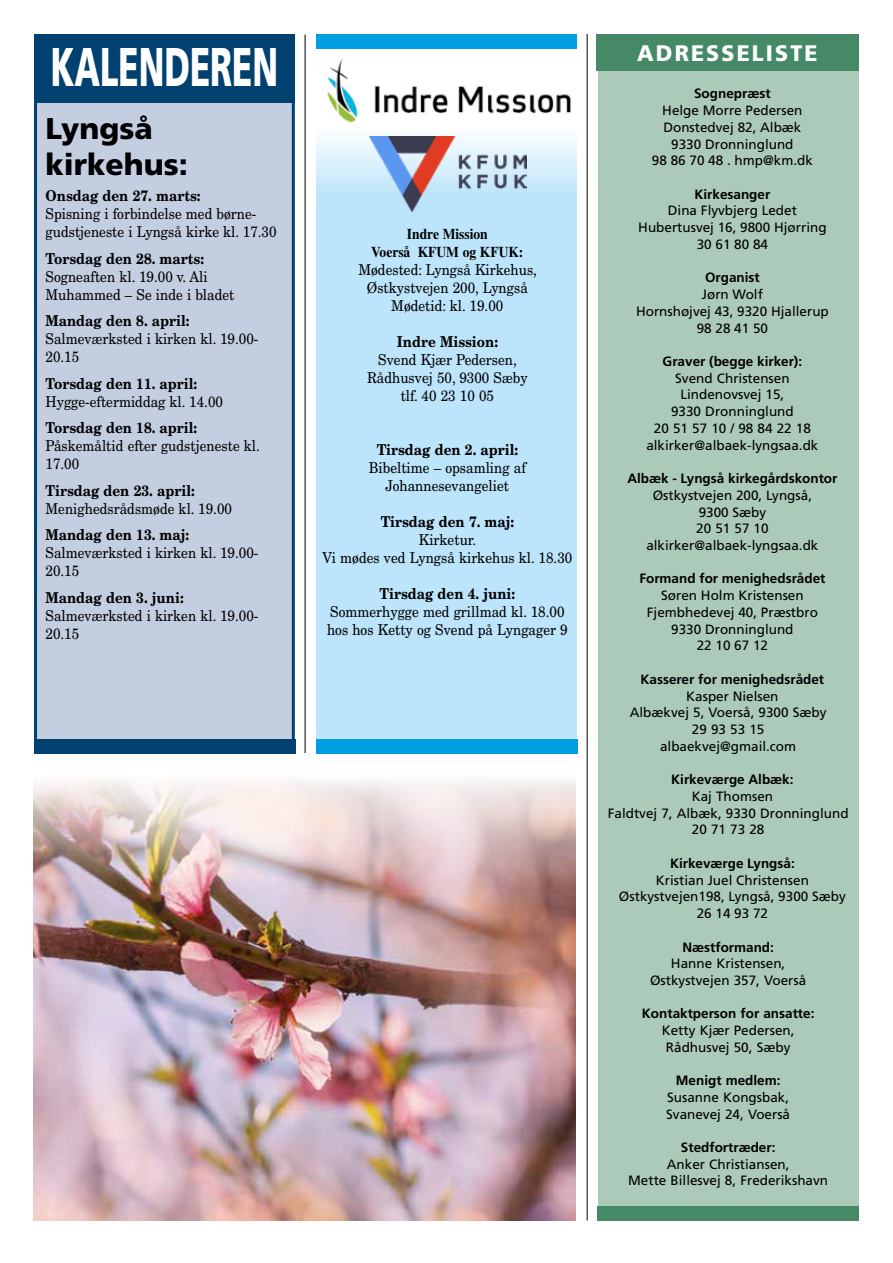
<style>
.page{position:relative;width:893px;height:1263px;background:#fff}
.page>*{position:absolute;margin:0;border:0;box-sizing:border-box;transform-origin:0 0}
.t1{font:900 54.45px "Frutiger";color:#fff;scale:.61 1}
.t2{font:900 30px/36px "Frutiger";color:#000}
.t3{font:900 22.5px "Frutiger";letter-spacing:.1em;color:#fff;scale:.95 1}
.t4{font:15px/18px "New Century Schlbk";color:#000;scale:.9 1}
.t5{font:700 15px "New Century Schlbk";color:#000;scale:.9 1}
.t6{font:700 15px/18px "Times";color:#000;text-align:center;scale:.9 1}
.t7{font:13.5px/16.8px "Frutiger";color:#000;text-align:center}
.t8{font:700 13.5px "Frutiger";color:#000}
</style>
<div class="page">
<div style="left:36px;top:36px;width:257px;height:704px;background:#c4cee1"></div>
<div style="left:34px;top:34px;width:261px;height:708px;border:3px solid #004170"></div>
<div style="left:34px;top:34px;width:261px;height:68px;background:#004170"></div>
<div style="left:598px;top:67px;width:260px;height:1139px;background:#accaba"></div>
<div style="left:596px;top:34px;width:262px;height:37px;background:#468966"></div>
<hr style="left:587px;top:34px;width:1px;height:1186px;background:#000">
<hr style="left:305px;top:35px;width:1px;height:718px;background:#000">
<div style="left:316px;top:128px;width:261px;height:618px;background:#bce4fa"></div>
<div style="left:316px;top:34px;width:261px;height:38px;background:#009fe3"></div>
<img style="left:316px;top:50px;width:261px;height:73px">
<img style="left:369px;top:136px;width:158px;height:76px">
<div style="left:316px;top:739px;width:261px;height:14px;background:#009fe3"></div>
<div style="left:34px;top:739px;width:261px;height:14px;background:#004170"></div>
<div style="left:597px;top:1206px;width:261px;height:14px;background:#468966"></div>
<img style="left:33px;top:780px;width:543px;height:440px">
<h1 class="t1" style="left:51px;top:34px;width:374px">KALENDEREN</h1>
<h2 class="t2" style="left:46px;top:110px;width:144px">Lyngså kirkehus:</h2>
<p class="t5" style="left:46px;top:186px;width:174px">Onsdag den 27. marts:</p>
<p class="t4" style="left:46px;top:205px;width:258px">Spisning i forbindelse med børne&shy;gudstjeneste i Lyngså kirke kl. 17.30</p>
<p class="t5" style="left:46px;top:249px;width:178px">Torsdag den 28. marts:</p>
<p class="t4" style="left:46px;top:267px;width:211px">Sogneaften kl. 19.00 v. Ali<br>Muhammed – Se inde i bladet</p>
<p class="t5" style="left:46px;top:311px;width:162px">Mandag den 8. april:</p>
<p class="t4" style="left:46px;top:330px;width:238px">Salmeværksted i kirken kl. 19.00-<br>20.15</p>
<p class="t5" style="left:46px;top:374px;width:170px">Torsdag den 11. april:</p>
<p class="t4" style="left:46px;top:392px;width:199px">Hygge-eftermiddag kl. 14.00</p>
<p class="t5" style="left:46px;top:418px;width:170px">Torsdag den 18. april:</p>
<p class="t4" style="left:46px;top:437px;width:240px">Påskemåltid efter gudstjeneste kl.<br>17.00</p>
<p class="t5" style="left:46px;top:481px;width:167px">Tirsdag den 23. april:</p>
<p class="t4" style="left:46px;top:499px;width:209px">Menighedsrådsmøde kl. 19.00</p>
<p class="t5" style="left:46px;top:525px;width:161px">Mandag den 13. maj:</p>
<p class="t4" style="left:46px;top:544px;width:238px">Salmeværksted i kirken kl. 19.00-<br>20.15</p>
<p class="t5" style="left:46px;top:588px;width:155px">Mandag den 3. juni:</p>
<p class="t4" style="left:46px;top:606px;width:238px">Salmeværksted i kirken kl. 19.00-<br>20.15</p>
<p class="t6" style="left:371px;top:225px;width:171px">Indre Mission<br>Voerså KFUM og KFUK:</p>
<p class="t4" style="left:358px;top:261px;width:200px;text-align:center">Mødested: Lyngså Kirkehus,<br>Østkystvejen 200, Lyngså<br>Mødetid: kl. 19.00</p>
<p class="t5" style="left:397px;top:332px;width:114px">Indre Mission:</p>
<p class="t4" style="left:367px;top:351px;width:180px;text-align:center">Svend Kjær Pedersen,<br>Rådhusvej 50, 9300 Sæby tlf. 40 23 10 05</p>
<p class="t5" style="left:377px;top:440px;width:159px">Tirsdag den 2. april:</p>
<p class="t4" style="left:369px;top:459px;width:176px;text-align:center">Bibeltime – opsamling af<br>Johannesevangeliet</p>
<p class="t5" style="left:381px;top:512px;width:150px">Tirsdag den 7. maj:</p>
<p class="t4" style="left:322px;top:531px;width:279px;text-align:center">Kirketur.<br>Vi mødes ved Lyngså kirkehus kl. 18.30</p>
<p class="t5" style="left:380px;top:584px;width:152px">Tirsdag den 4. juni:</p>
<p class="t4" style="left:327px;top:603px;width:269px">Sommerhygge med grillmad kl. 18.00 hos hos Ketty og Svend på Lyngager 9</p>
<h3 class="t3" style="left:637px;top:40px;width:191px">ADRESSELISTE</h3>
<p class="t8" style="left:694px;top:86px;width:78px">Sognepræst</p>
<p class="t7" style="left:652px;top:102px;width:162px">Helge Morre Pedersen<br>Donstedvej 82, Albæk<br>9330 Dronninglund<br>98 86 70 48 . hmp@km.dk</p>
<p class="t8" style="left:694px;top:186px;width:77px">Kirkesanger</p>
<p class="t7" style="left:638px;top:202px;width:190px">Dina Flyvbjerg Ledet<br>Hubertusvej 16, 9800 Hjørring<br>30 61 80 84</p>
<p class="t8" style="left:705px;top:270px;width:56px">Organist</p>
<p class="t7" style="left:636px;top:286px;width:194px">Jørn Wolf<br>Hornshøjvej 43, 9320 Hjallerup<br>98 28 41 50</p>
<p class="t8" style="left:663px;top:353px;width:141px">Graver (begge kirker):</p>
<p class="t7" style="left:646px;top:370px;width:174px">Svend Christensen<br>Lindenovsvej 15,<br>9330 Dronninglund<br>20 51 57 10 / 98 84 22 18 alkirker@albaek-lyngsaa.dk</p>
<p class="t8" style="left:627px;top:470px;width:212px">Albæk - Lyngså kirkegårdskontor</p>
<p class="t7" style="left:646px;top:487px;width:174px">Østkystvejen 200, Lyngså,<br>9300 Sæby<br>20 51 57 10 alkirker@albaek-lyngsaa.dk</p>
<p class="t8" style="left:639px;top:571px;width:188px">Formand for menighedsrådet</p>
<p class="t7" style="left:647px;top:587px;width:173px">Søren Holm Kristensen<br>Fjembhedevej 40, Præstbro<br>9330 Dronninglund<br>22 10 67 12</p>
<p class="t8" style="left:641px;top:671px;width:185px">Kasserer for menighedsrådet</p>
<p class="t7" style="left:686px;top:687px;width:94px">Kasper Nielsen</p>
<p class="t7" style="left:630px;top:704px;width:198px">Albækvej 5, Voerså, 9300 Sæby</p>
<p class="t7" style="left:692px;top:721px;width:74px">29 93 53 15</p>
<p class="t7" style="left:660px;top:738px;width:138px">albaekvej@gmail.com</p>
<p class="t8" style="left:671px;top:772px;width:124px">Kirkeværge Albæk:</p>
<p class="t7" style="left:692px;top:788px;width:83px">Kaj Thomsen</p>
<p class="t7" style="left:608px;top:805px;width:242px">Faldtvej 7, Albæk, 9330 Dronninglund</p>
<p class="t7" style="left:692px;top:821px;width:74px">20 71 73 28</p>
<p class="t8" style="left:670px;top:855px;width:126px">Kirkeværge Lyngså:</p>
<p class="t7" style="left:619px;top:871px;width:228px">Kristian Juel Christensen<br>Østkystvejen198, Lyngså, 9300 Sæby<br>26 14 93 72</p>
<p class="t8" style="left:682px;top:939px;width:93px">Næstformand:</p>
<p class="t7" style="left:650px;top:955px;width:158px">Hanne Kristensen,<br>Østkystvejen 357, Voerså</p>
<p class="t8" style="left:642px;top:1006px;width:174px">Kontaktperson for ansatte:</p>
<p class="t7" style="left:662px;top:1022px;width:134px">Ketty Kjær Pedersen,<br>Rådhusvej 50, Sæby</p>
<p class="t8" style="left:676px;top:1072px;width:106px">Menigt medlem:</p>
<p class="t7" style="left:666px;top:1089px;width:125px;text-align:left">Susanne Kongsbak,<br>Svanevej 24, Voerså</p>
<p class="t8" style="left:681px;top:1139px;width:96px">Stedfortræder:</p>
<p class="t7" style="left:628px;top:1156px;width:201px">Anker Christiansen,<br>Mette Billesvej 8, Frederikshavn</p>
</div>
